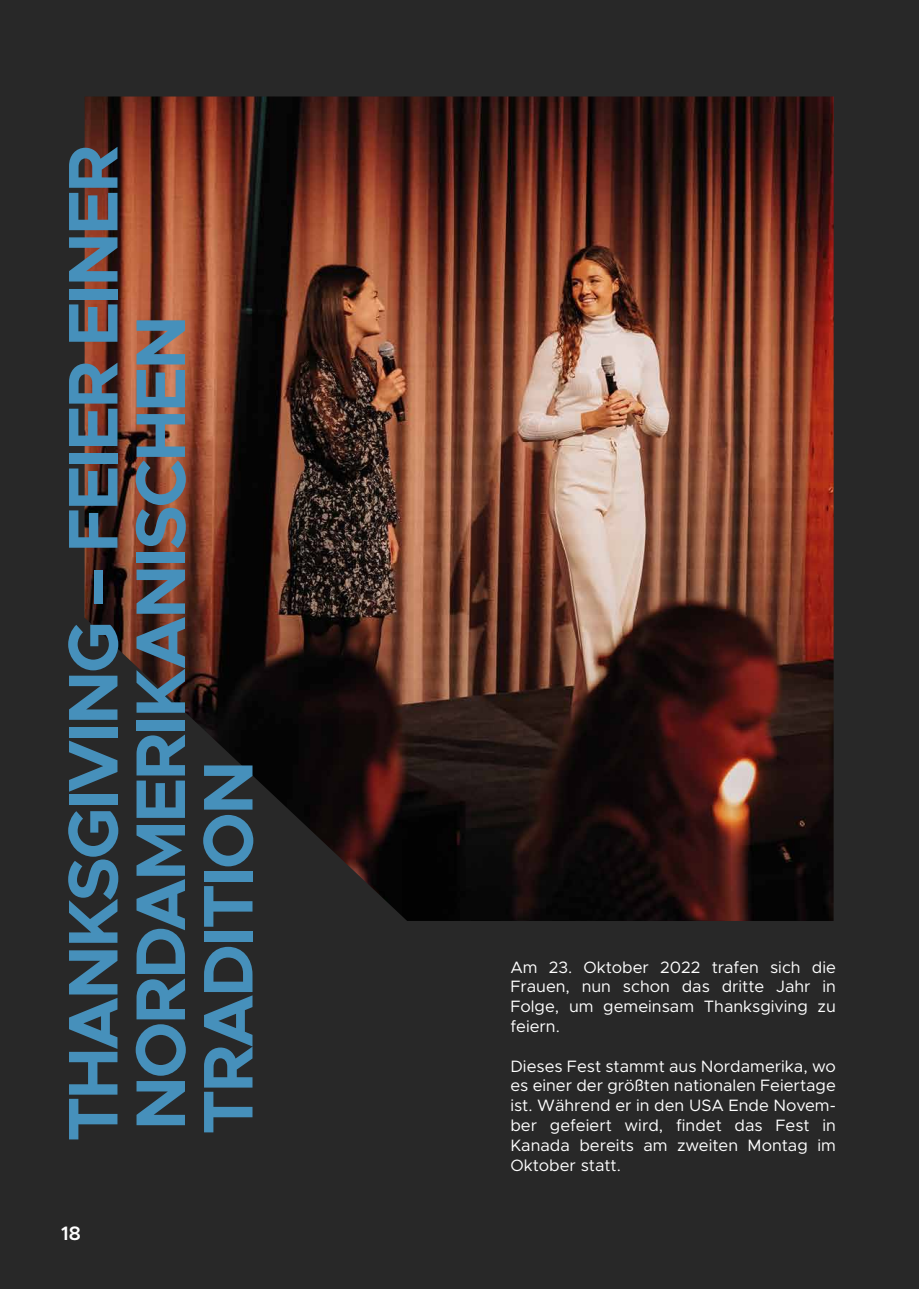
<style>
.page{position:relative;width:919px;height:1289px;background:#fff}
.page>*{position:absolute;margin:0;border:0;box-sizing:border-box;transform-origin:0 0}
.t1{font:700 70.5px/67.5px "Metropolis";letter-spacing:-.04em;color:#4690bb}
.t2{font:600 19.5px "Metropolis";color:#fff}
.t3{font:16.5px/19.8px "Metropolis";color:#fff;text-align:justify}
</style>
<div class="page">
<div style="left:0;top:0;width:918px;height:1288px;background:#282828"></div>
<img style="left:85px;top:96px;width:748px;height:825px">
<h1 class="t1" style="left:59px;top:1141px;width:998px;rotate:-90deg">THANKSGIVING – FEIER EINER<br>NORDAMERIKANISCHEN<br>TRADITION</h1>
<p class="t2" style="left:61px;top:1220px;width:21px">18</p>
<p class="t3" style="left:510px;top:956px;width:327px">Am 23. Oktober 2022 trafen sich die Frauen, nun schon das dritte Jahr in Folge, um gemeinsam Thanksgiving zu feiern.</p>
<p class="t3" style="left:510px;top:1055px;width:327px">Dieses Fest stammt aus Nordamerika, wo es einer der größten nationalen Feiertage ist. Während er in den USA Ende Novem&shy;ber gefeiert wird, findet das Fest in Kanada bereits am zweiten Montag im Oktober statt.</p>
</div>
